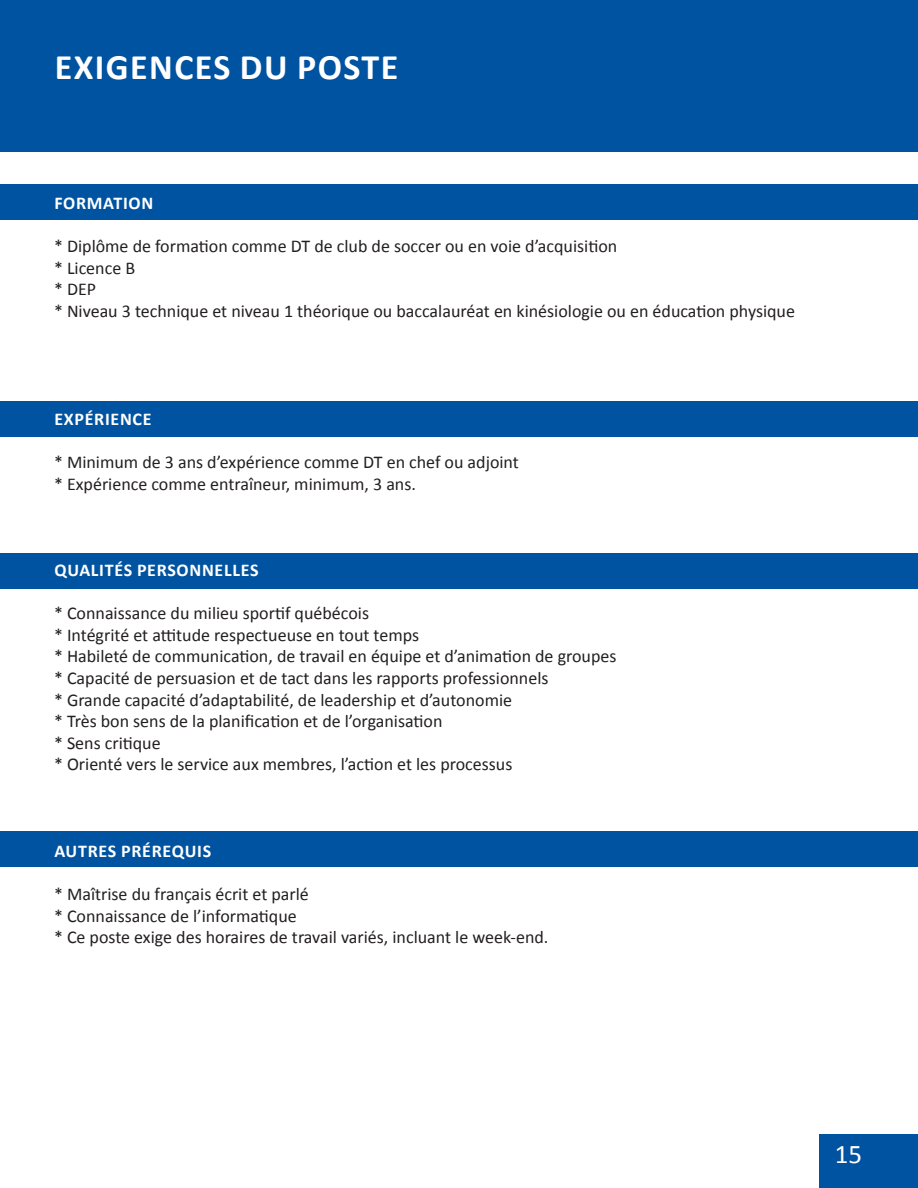
<style>
.page{position:relative;width:918px;height:1188px;background:#fff}
.page>*{position:absolute;margin:0;border:0;box-sizing:border-box;transform-origin:0 0}
.t1{font:700 36px "Calibri";letter-spacing:.04em;color:#fff}
.t2{font:27px "Calibri";color:#fff}
.t3{font:18px "Calibri";color:#231f20}
.t4{font:700 18px "Calibri";letter-spacing:.04em;color:#fff}
</style>
<div class="page">
<div style="left:819px;top:1135px;width:99px;height:53px;background:#0053a0"></div>
<div style="left:0;top:401px;width:918px;height:36px;background:#0053a0"></div>
<div style="left:0;top:553px;width:918px;height:36px;background:#0053a0"></div>
<div style="left:0;top:831px;width:918px;height:36px;background:#0053a0"></div>
<div style="left:0;top:184px;width:918px;height:36px;background:#0053a0"></div>
<div style="left:0;top:0;width:918px;height:151px;background:#0053a0"></div>
<p class="t1" style="left:55px;top:44px;width:345px">EXIGENCES DU POSTE</p>
<p class="t4" style="left:54px;top:191px;width:101px">FORMATION</p>
<p class="t3" style="left:54px;top:235px;width:565px">* Diplôme de formation comme DT de club de soccer ou en voie d’acquisition</p>
<p class="t3" style="left:54px;top:256px;width:83px">* Licence B</p>
<p class="t3" style="left:54px;top:278px;width:44px">* DEP</p>
<p class="t3" style="left:54px;top:299px;width:743px">* Niveau 3 technique et niveau 1 théorique ou baccalauréat en kinésiologie ou en éducation physique</p>
<p class="t4" style="left:54px;top:407px;width:99px">EXPÉRIENCE</p>
<p class="t3" style="left:54px;top:451px;width:467px">* Minimum de 3 ans d’expérience comme DT en chef ou adjoint</p>
<p class="t3" style="left:54px;top:472px;width:364px">* Expérience comme entraîneur, minimum, 3 ans.</p>
<p class="t4" style="left:54px;top:559px;width:206px">QUALITÉS PERSONNELLES</p>
<p class="t3" style="left:54px;top:602px;width:317px">* Connaissance du milieu sportif québécois</p>
<p class="t3" style="left:54px;top:623px;width:367px">* Intégrité et attitude respectueuse en tout temps</p>
<p class="t3" style="left:54px;top:645px;width:564px">* Habileté de communication, de travail en équipe et d’animation de groupes</p>
<p class="t3" style="left:54px;top:667px;width:496px">* Capacité de persuasion et de tact dans les rapports professionnels</p>
<p class="t3" style="left:54px;top:688px;width:460px">* Grande capacité d’adaptabilité, de leadership et d’autonomie</p>
<p class="t3" style="left:54px;top:710px;width:390px">* Très bon sens de la planification et de l’organisation</p>
<p class="t3" style="left:54px;top:731px;width:108px">* Sens critique</p>
<p class="t3" style="left:54px;top:753px;width:460px">* Orienté vers le service aux membres, l’action et les processus</p>
<p class="t4" style="left:54px;top:839px;width:158px">AUTRES PRÉREQUIS</p>
<p class="t3" style="left:54px;top:883px;width:256px">* Maîtrise du français écrit et parlé</p>
<p class="t3" style="left:54px;top:904px;width:244px">* Connaissance de l’informatique</p>
<p class="t3" style="left:54px;top:926px;width:496px">* Ce poste exige des horaires de travail variés, incluant le week-end.</p>
<h2 class="t2" style="left:835px;top:1136px;width:29px">15</h2>
</div>
